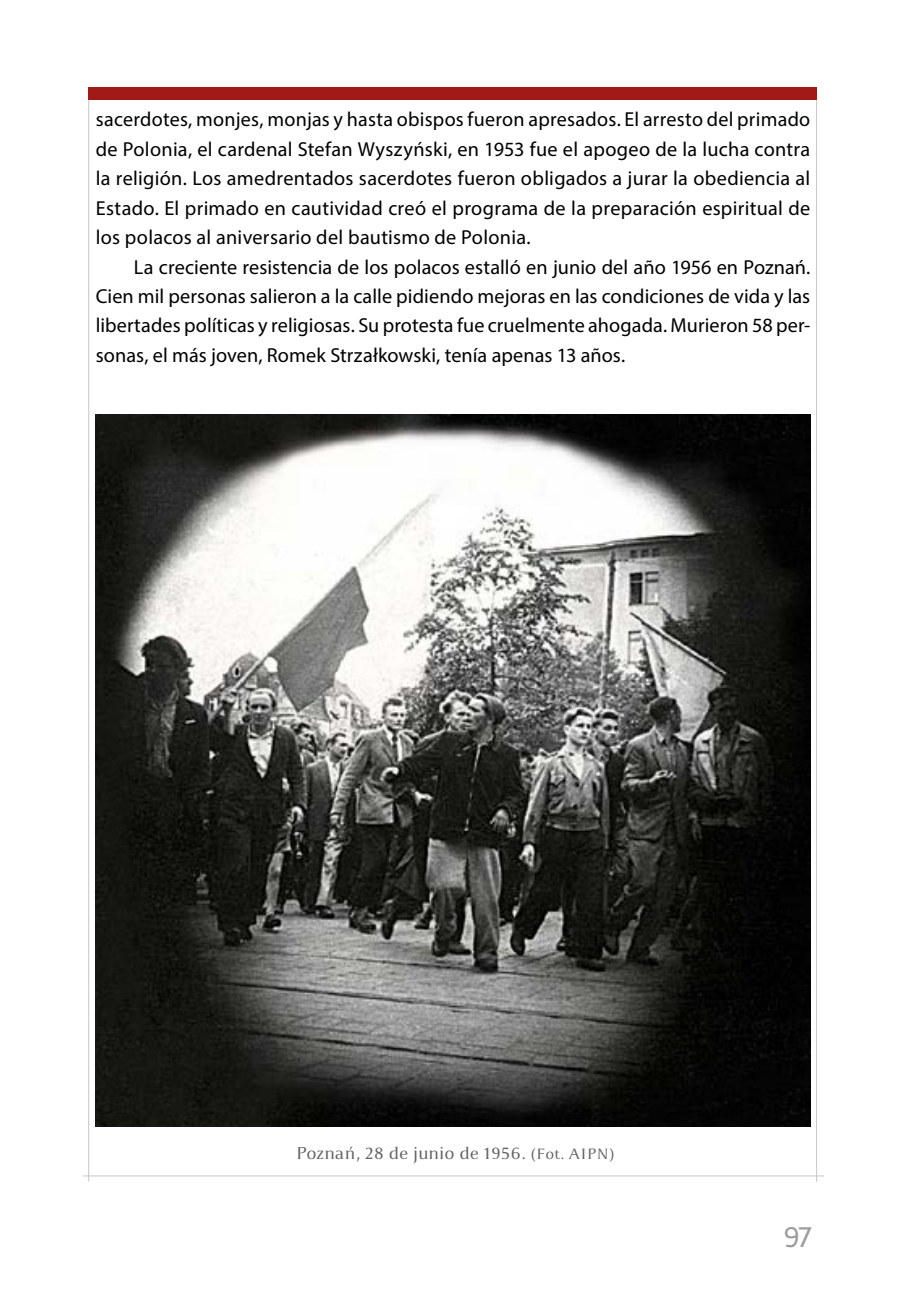
<style>
.page{position:relative;width:906px;height:1302px;background:#fff}
.page>*{position:absolute;margin:0;border:0;box-sizing:border-box;transform-origin:0 0}
.t1{font:31.5px "Apolonia Nova OT";color:#9d9d9c}
.t2{font:20.25px/29.5px "Myriad Pro";letter-spacing:.01em;color:#000;text-align:justify}
.t3{font:18px "Apolonia";letter-spacing:-.005em;color:#646363}
.s1{font-size:15.75px}
</style>
<div class="page">
<hr style="left:816px;top:99px;width:1px;height:1082px;background:#c6c6c6">
<hr style="left:88px;top:99px;width:1px;height:1082px;background:#c6c6c6">
<hr style="left:83px;top:1175px;width:741px;height:1px;background:#c6c6c6">
<div style="left:88px;top:87px;width:729px;height:12px;background:#a11a17"></div>
<img style="left:96px;top:414px;width:714px;height:711px">
<p class="t2" style="left:96px;top:104px;width:716px">sacerdotes, monjes, monjas y hasta obispos fueron apresados. El arresto del primado de Polonia, el cardenal Stefan Wyszyński, en 1953 fue el apogeo de la lucha contra la religión. Los amedrentados sacerdotes fueron obligados a jurar la obediencia al Estado. El primado en cautividad creó el programa de la preparación espiritual de los polacos al aniversario del bautismo de Polonia.</p>
<p class="t2" style="left:96px;top:251px;width:716px;text-indent:38px">La creciente resistencia de los polacos estalló en junio del año 1956 en Poznań.<br>Cien mil personas salieron a la calle pidiendo mejoras en las condiciones de vida y las libertades políticas y religiosas. Su protesta fue cruelmente ahogada. Murieron 58 per&shy;sonas, el más joven, Romek Strzałkowski, tenía apenas 13 años.</p>
<p class="t3" style="left:296px;top:1142px;width:321px">Poznań, 28 de junio de 1956. <span class="s1">(Fot. AIPN)</span></p>
<h1 class="t1" style="left:784px;top:1218px;width:30px">97</h1>
</div>
